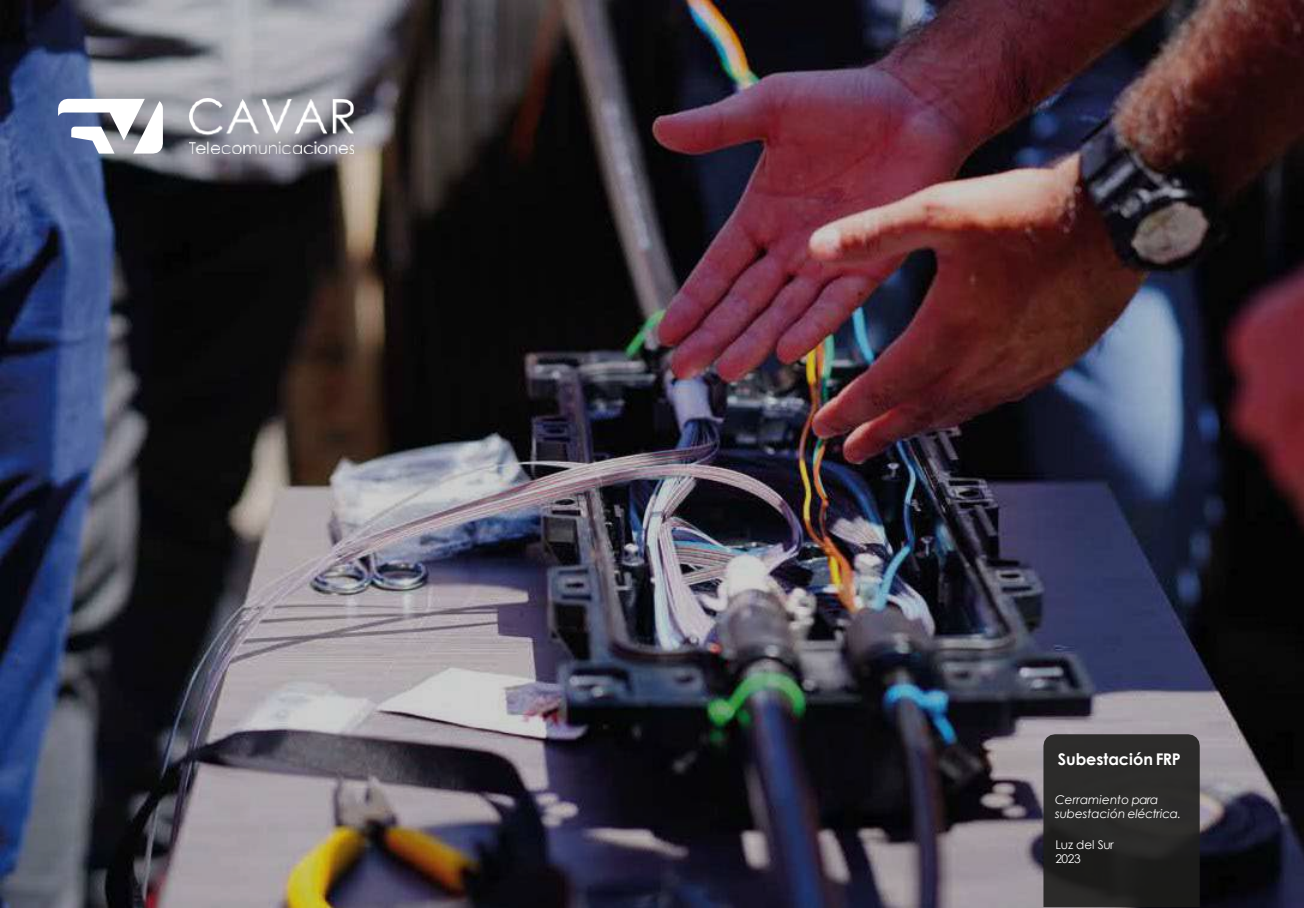
<style>
.page{position:relative;width:1304px;height:908px;background:#fff}
.page>*{position:absolute;margin:0;border:0;box-sizing:border-box;transform-origin:0 0}
.t1{font:700 16px "Century Gothic";color:#fff}
.t2{font:italic 12px/14.4px "Century Gothic";letter-spacing:-.005em;color:#fff}
.t3{font:12px/14.4px "Century Gothic";letter-spacing:-.035em;color:#fff}
</style>
<div class="page">
<div style="left:0;top:0;width:1304px;height:907px;background:#010101;opacity:.2"></div>
<svg style="left:58px;top:99px;width:105px;height:55px"></svg>
<img style="left:189px;top:99px;width:165px;height:55px">
<svg style="left:1043px;top:734px;width:157px;height:173px"></svg>
<h1 class="t1" style="left:1058px;top:747px;width:125px">Subestación FRP</h1>
<p class="t2" style="left:1055px;top:792px;width:127px">Cerramiento para subestación eléctrica.</p>
<p class="t3" style="left:1055px;top:837px;width:60px">Luz del Sur<br>2023</p>
</div>
